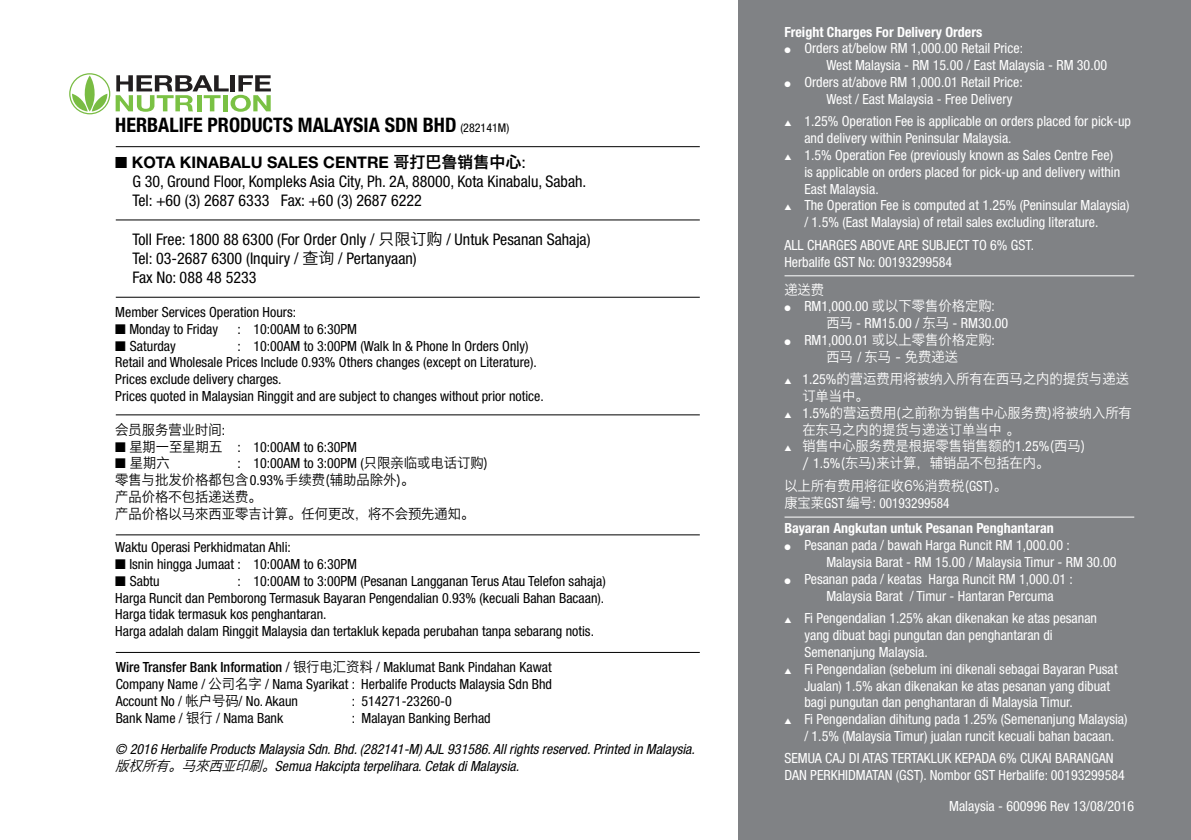
<style>
.page{position:relative;width:1191px;height:840px;background:#fff}
.page>*{position:absolute;margin:0;border:0;box-sizing:border-box;transform-origin:0 0}
.t1{font:700 condensed 20px "Helvetica Neue LT Std";color:#000}
.t2{font:condensed 16px/19.2px "Helvetica Neue LT Std";color:#000}
.t3{font:condensed 14px/16.8px "Helvetica Neue LT Std";color:#fff}
.t4{font:condensed 14px/16.8px "Helvetica Neue LT Std";color:#000}
.t5{font:14px/16.8px "Hiragino Sans GB W3";color:#fff;scale:.95 1}
.t6{font:italic condensed 14px/16.8px "Helvetica Neue LT Std";color:#000}
.t7{font:14px/16.8px "Hiragino Sans GB W3";color:#000;scale:.95 1}
.t8{font:700 condensed 14px "Helvetica Neue LT Std";color:#fff}
.t9{font:condensed 14px "Helvetica Neue LT Std";color:#fff;scale:.95 1}
.s1{font-weight:400;font-size:12px}
.s2{font-weight:700;font-stretch:normal}
.s3{font-family:"Hiragino Sans GB W6";font-stretch:normal}
.s4{font-stretch:normal}
.s5{font-family:"Hiragino Sans GB W3";font-stretch:normal}
.s6{font-family:"Helvetica Neue LT Std";font-stretch:condensed}
.s7{font-weight:500}
</style>
<div class="page">
<div style="left:738px;top:0;width:453px;height:839px;background:#808285"></div>
<hr style="left:116px;top:146px;width:584px;height:1px;background:#000">
<hr style="left:116px;top:296px;width:584px;height:1px;background:#000">
<hr style="left:116px;top:219px;width:584px;height:1px;background:#000">
<hr style="left:116px;top:414px;width:584px;height:1px;background:#000">
<hr style="left:116px;top:534px;width:584px;height:1px;background:#000">
<hr style="left:116px;top:651px;width:584px;height:1px;background:#000">
<hr style="left:784px;top:275px;width:350px;height:1px;background:#fff">
<hr style="left:784px;top:516px;width:350px;height:1px;background:#fff">
<svg style="left:116px;top:75px;width:155px;height:37px"></svg>
<svg style="left:69px;top:73px;width:41px;height:41px"></svg>
<h1 class="t1" style="left:115px;top:112px;width:395px">HERBALIFE PRODUCTS MALAYSIA SDN BHD <span class="s1">(282141M)</span></h1>
<p class="t2" style="left:132px;top:152px;width:455px;text-indent:-17px">■ <span class="s2">KOTA KINABALU SALES CENTRE</span> <span class="s3">哥打巴鲁销售中心</span><span class="s4">:<br></span>G 30, Ground Floor, Kompleks Asia City, Ph. 2A, 88000, Kota Kinabalu, Sabah.<br>Tel: +60 (3) 2687 6333 Fax: +60 (3) 2687 6222</p>
<p class="t2" style="left:132px;top:229px;width:460px">Toll Free: 1800 88 6300 (For Order Only / <span class="s5">只限订购</span> / Untuk Pesanan Sahaja)<br>Tel: 03-2687 6300 (Inquiry / <span class="s5">查询</span> / Pertanyaan)<br>Fax No: 088 48 5233</p>
<p class="t4" style="left:115px;top:303px;width:182px">Member Services Operation Hours:</p>
<p class="t4" style="left:115px;top:320px;width:104px">■ Monday to Friday</p>
<p class="t4" style="left:237px;top:320px;width:121px">: 10:00AM to 6:30PM</p>
<p class="t4" style="left:115px;top:337px;width:62px">■ Saturday</p>
<p class="t4" style="left:115px;top:337px;width:430px;text-indent:122px">: 10:00AM to 3:00PM (Walk In &amp; Phone In Orders Only)<br>Retail and Wholesale Prices Include 0.93% Others changes (except on Literature).<br>Prices exclude delivery charges.<br>Prices quoted in Malaysian Ringgit and are subject to changes without prior notice.</p>
<p class="t7" style="left:115px;top:420px;width:117px">会员服务营业时间<span class="s6">:</span></p>
<p class="t4" style="left:115px;top:438px;width:243px">■ <span class="s5">星期一至星期五</span> : 10:00AM to 6:30PM</p>
<p class="t7" style="left:115px;top:454px;width:59px">■ 星期六</p>
<p class="t4" style="left:237px;top:454px;width:252px">: 10:00AM to 3:00PM (<span class="s5">只限亲临或电话订购)</span></p>
<p class="t7" style="left:115px;top:471px;width:380px">零售与批发价格都包含<span class="s6">0.93%</span>手续费(辅助品除外)。<br>产品价格不包括递送费。<br>产品价格以马來西亚零吉计算。任何更改，将不会预先通知。</p>
<p class="t4" style="left:115px;top:538px;width:177px">Waktu Operasi Perkhidmatan Ahli:</p>
<p class="t4" style="left:115px;top:555px;width:243px">■ Isnin hingga Jumaat : 10:00AM to 6:30PM</p>
<p class="t4" style="left:115px;top:572px;width:46px">■ Sabtu</p>
<p class="t4" style="left:115px;top:572px;width:492px;text-indent:122px">: 10:00AM to 3:00PM (Pesanan Langganan Terus Atau Telefon sahaja)<br>Harga Runcit dan Pemborong Termasuk Bayaran Pengendalian 0.93% (kecuali Bahan Bacaan).<br>Harga tidak termasuk kos penghantaran.<br>Harga adalah dalam Ringgit Malaysia dan tertakluk kepada perubahan tanpa sebarang notis.</p>
<p class="t4" style="left:116px;top:658px;width:438px;text-align:justify"><span class="s7">Wire Transfer Bank Information</span> / <span class="s5">银行电汇资料</span> / Maklumat Bank Pindahan Kawat Company Name / <span class="s5">公司名字</span> / Nama Syarikat : Herbalife Products Malaysia Sdn Bhd Account No / <span class="s5">帐户号码</span>/ No. Akaun</p>
<p class="t4" style="left:352px;top:692px;width:102px">: 514271-23260-0</p>
<p class="t4" style="left:116px;top:708px;width:169px">Bank Name / <span class="s5">银行</span> / Nama Bank</p>
<p class="t4" style="left:352px;top:708px;width:140px">: Malayan Banking Berhad</p>
<p class="t6" style="left:115px;top:740px;width:581px">© 2016 Herbalife Products Malaysia Sdn. Bhd. (282141-M) AJL 931586. All rights reserved. Printed in Malaysia.<span class="s5">版权所有。马來西亚印刷。</span>Semua Hakcipta terpelihara. Cetak di Malaysia.</p>
<p class="t8" style="left:784px;top:23px;width:199px">Freight Charges For Delivery Orders</p>
<p class="t3" style="left:826px;top:40px;width:282px;text-indent:-42px">● Orders at/below RM 1,000.00 Retail Price:<br>West Malaysia - RM 15.00 / East Malaysia - RM 30.00</p>
<p class="t3" style="left:826px;top:74px;width:198px;text-indent:-42px">● Orders at/above RM 1,000.01 Retail Price:<br>West / East Malaysia - Free Delivery</p>
<p class="t3" style="left:804px;top:113px;width:328px;text-indent:-20px">▲ 1.25% Operation Fee is applicable on orders placed for pick-up and delivery within Peninsular Malaysia.</p>
<p class="t3" style="left:804px;top:146px;width:317px;text-indent:-20px">▲ 1.5% Operation Fee (previously known as Sales Centre Fee) is applicable on orders placed for pick-up and delivery within<br>East Malaysia.</p>
<p class="t3" style="left:804px;top:197px;width:327px;text-indent:-20px">▲ The Operation Fee is computed at 1.25% (Peninsular Malaysia) / 1.5% (East Malaysia) of retail sales excluding literature.</p>
<p class="t3" style="left:784px;top:236px;width:251px">ALL CHARGES ABOVE ARE SUBJECT TO 6% GST.<br>Herbalife GST No: 00193299584</p>
<p class="t5" style="left:784px;top:280px;width:44px">递送费</p>
<p class="t3" style="left:826px;top:298px;width:183px;text-indent:-42px">● RM1,000.00 <span class="s5">或以下零售价格定购:西马</span> - RM15.00 / <span class="s5">东马</span> - RM30.00</p>
<p class="t3" style="left:784px;top:331px;width:212px">● RM1,000.01 <span class="s5">或以上零售价格定购</span>:</p>
<p class="t5" style="left:826px;top:348px;width:140px">西马 <span class="s6">/</span> 东马 - 免费递送</p>
<p class="t5" style="left:802px;top:370px;width:345px;text-indent:-18px">▲ <span class="s6">1.25%</span>的营运费用将被纳入所有在西马之内的提货与递送订单当中。</p>
<p class="t5" style="left:802px;top:404px;width:348px;text-indent:-18px">▲ <span class="s6">1.5%</span>的营运费用(之前称为销售中心服务费)将被纳入所有在东马之内的提货与递送订单当中。</p>
<p class="t5" style="left:802px;top:437px;width:299px;text-indent:-18px">▲ 销售中心服务费是根据零售销售额的<span class="s6">1.25%</span>(西马) / <span class="s6">1.5%</span>(东马)来计算，辅销品不包括在内。</p>
<p class="t5" style="left:784px;top:476px;width:236px">以上所有费用将征收6%消费税(<span class="s6">GST</span>)。</p>
<p class="t9" style="left:784px;top:494px;width:175px"><span class="s5">康宝莱</span>GST<span class="s5">编号:</span> 00193299584</p>
<p class="t8" style="left:784px;top:519px;width:271px">Bayaran Angkutan untuk Pesanan Penghantaran</p>
<p class="t3" style="left:826px;top:536px;width:292px;text-indent:-42px">● Pesanan pada / bawah Harga Runcit RM 1,000.00 :<br>Malaysia Barat - RM 15.00 / Malaysia Timur - RM 30.00</p>
<p class="t3" style="left:826px;top:570px;width:248px;text-indent:-42px">● Pesanan pada / keatas Harga Runcit RM 1,000.01 :<br>Malaysia Barat / Timur - Hantaran Percuma</p>
<p class="t3" style="left:804px;top:609px;width:294px;text-indent:-20px">▲ Fi Pengendalian 1.25% akan dikenakan ke atas pesanan yang dibuat bagi pungutan dan penghantaran di<br>Semenanjung Malaysia.</p>
<p class="t3" style="left:804px;top:660px;width:315px;text-indent:-20px">▲ Fi Pengendalian (sebelum ini dikenali sebagai Bayaran Pusat<br>Jualan) 1.5% akan dikenakan ke atas pesanan yang dibuat bagi pungutan dan penghantaran di Malaysia Timur.</p>
<p class="t3" style="left:784px;top:710px;width:345px;text-align:center">▲ Fi Pengendalian dihitung pada 1.25% (Semenanjung Malaysia) / 1.5% (Malaysia Timur) jualan runcit kecuali bahan bacaan.</p>
<p class="t3" style="left:784px;top:749px;width:342px">SEMUA CAJ DI ATAS TERTAKLUK KEPADA 6% CUKAI BARANGAN<br>DAN PERKHIDMATAN (GST). Nombor GST Herbalife: 00193299584</p>
<p class="t3" style="left:949px;top:797px;width:186px">Malaysia - 600996 Rev 13/08/2016</p>
</div>
